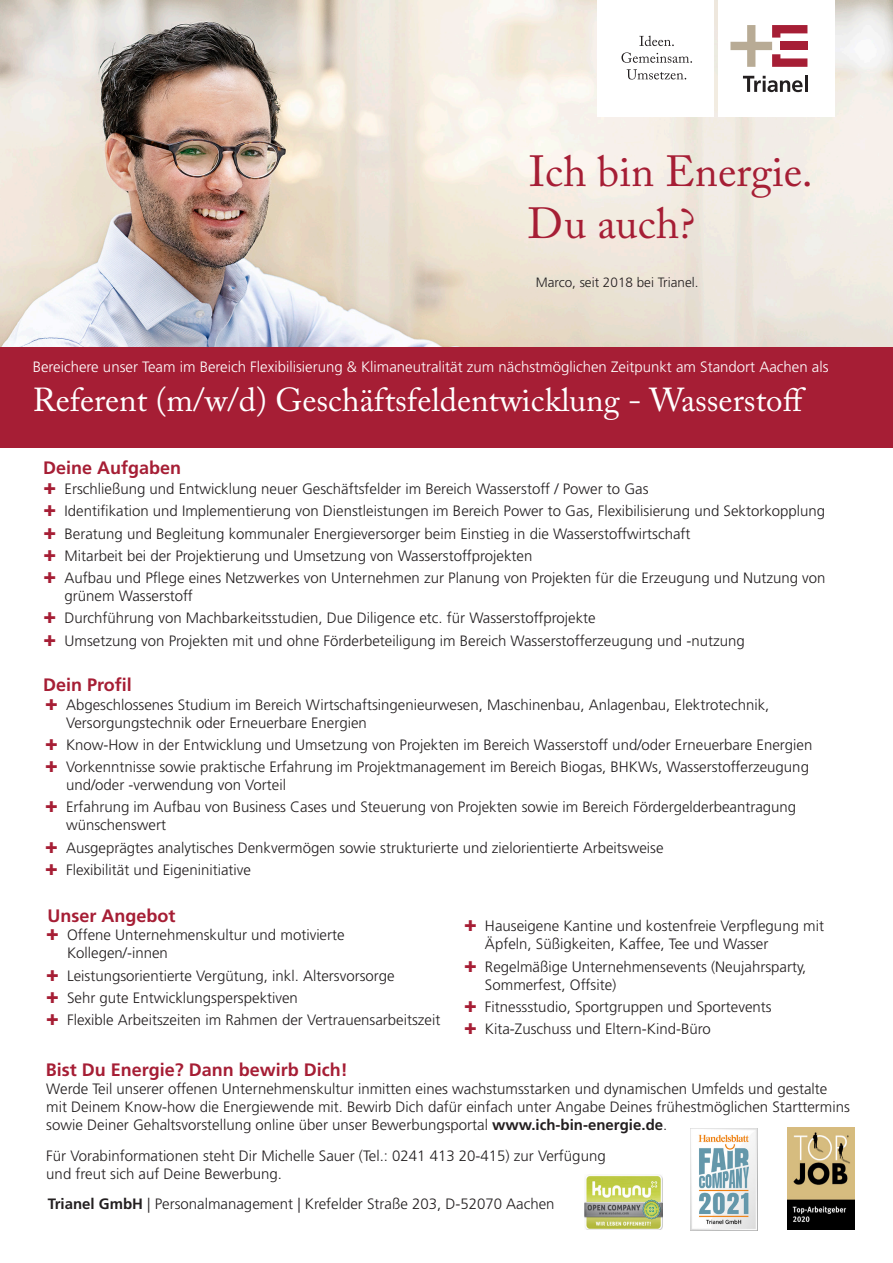
<style>
.page{position:relative;width:893px;height:1263px;background:#fff}
.page>*{position:absolute;margin:0;border:0;box-sizing:border-box;transform-origin:0 0}
.t1{font:43.35px/52.1px "Adobe Caslon Pro";color:#a61e35}
.t2{font:33px "Adobe Caslon Pro";color:#fff}
.t3{font:700 18px "Frutiger LT Std";color:#a61e35}
.t4{font:300 15px/22.2px "Frutiger LT Std";color:#231f20}
.t5{font:300 15px "Frutiger LT Std";color:#fff}
.t6{font:300 13.5px "Frutiger LT Std";color:#231f20}
.s1{font-weight:700}
</style>
<div class="page">
<img style="left:0;top:0;width:893px;height:347px">
<div style="left:597px;top:0;width:117px;height:117px;background:#fff"></div>
<div style="left:718px;top:0;width:116px;height:117px;background:#fff"></div>
<svg style="left:621px;top:35px;width:71px;height:45px"></svg>
<div style="left:780px;top:42px;width:28px;height:8px;background:#a61e35"></div>
<svg style="left:730px;top:25px;width:77px;height:67px"></svg>
<hr style="left:804px;top:76px;width:3px;height:16px;background:#231f20">
<div style="left:0;top:347px;width:893px;height:101px;background:#a61e35"></div>
<img style="left:585px;top:1175px;width:77px;height:54px">
<img style="left:787px;top:1127px;width:68px;height:102px">
<img style="left:691px;top:1128px;width:67px;height:102px">
<h1 class="t1" style="left:528px;top:145px;width:287px">Ich bin Energie.<br>Du auch?</h1>
<p class="t6" style="left:536px;top:275px;width:164px">Marco, seit 2018 bei Trianel.</p>
<p class="t5" style="left:33px;top:358px;width:797px">Bereichere unser Team im Bereich Flexibilisierung &amp; Klimaneutralität zum nächstmöglichen Zeitpunkt am Standort Aachen als</p>
<h2 class="t2" style="left:33px;top:380px;width:775px">Referent (m/w/d) Geschäftsfeldentwicklung - Wasserstoff</h2>
<p class="t3" style="left:43px;top:457px;width:140px">Deine Aufgaben</p>
<p class="t4" style="left:65px;top:478px;width:763px">Erschließung und Entwicklung neuer Geschäftsfelder im Bereich Wasserstoff / Power to Gas<br>Identifikation und Implementierung von Dienstleistungen im Bereich Power to Gas, Flexibilisierung und Sektorkopplung Beratung und Begleitung kommunaler Energieversorger beim Einstieg in die Wasserstoffwirtschaft<br>Mitarbeit bei der Projektierung und Umsetzung von Wasserstoffprojekten<br>Aufbau und Pflege eines Netzwerkes von Unternehmen zur Planung von Projekten für die Erzeugung und Nutzung von</p>
<p class="t4" style="left:65px;top:585px;width:682px">grünem Wasserstoff<br>Durchführung von Machbarkeitsstudien, Due Diligence etc. für Wasserstoffprojekte<br>Umsetzung von Projekten mit und ohne Förderbeteiligung im Bereich Wasserstofferzeugung und -nutzung</p>
<p class="t3" style="left:43px;top:674px;width:90px">Dein Profil</p>
<p class="t4" style="left:66px;top:696px;width:705px;line-height:18px">Abgeschlossenes Studium im Bereich Wirtschaftsingenieurwesen, Maschinenbau, Anlagenbau, Elektrotechnik,<br>Versorgungstechnik oder Erneuerbare Energien</p>
<p class="t4" style="left:66px;top:734px;width:748px">Know-How in der Entwicklung und Umsetzung von Projekten im Bereich Wasserstoff und/oder Erneuerbare Energien<br>Vorkenntnisse sowie praktische Erfahrung im Projektmanagement im Bereich Biogas, BHKWs, Wasserstofferzeugung</p>
<p class="t4" style="left:66px;top:774px;width:732px">und/oder -verwendung von Vorteil<br>Erfahrung im Aufbau von Business Cases und Steuerung von Projekten sowie im Bereich Fördergelderbeantragung</p>
<p class="t4" style="left:66px;top:814px;width:599px">wünschenswert<br>Ausgeprägtes analytisches Denkvermögen sowie strukturierte und zielorientierte Arbeitsweise<br>Flexibilität und Eigeninitiative</p>
<p class="t3" style="left:48px;top:905px;width:129px">Unser Angebot</p>
<p class="t4" style="left:67px;top:926px;width:279px;line-height:18px">Offene Unternehmenskultur und motivierte<br>Kollegen/-innen</p>
<p class="t4" style="left:67px;top:964px;width:375px">Leistungsorientierte Vergütung, inkl. Altersvorsorge<br>Sehr gute Entwicklungsperspektiven<br>Flexible Arbeitszeiten im Rahmen der Vertrauensarbeitszeit</p>
<p class="t3" style="left:46px;top:1059px;width:304px">Bist Du Energie? Dann bewirb Dich!</p>
<p class="t4" style="left:485px;top:917px;width:340px;line-height:18px">Hauseigene Kantine und kostenfreie Verpflegung mit<br>Äpfeln, Süßigkeiten, Kaffee, Tee und Wasser</p>
<p class="t4" style="left:485px;top:958px;width:323px;line-height:18px">Regelmäßige Unternehmensevents (Neujahrsparty,<br>Sommerfest, Offsite)</p>
<p class="t4" style="left:485px;top:996px;width:288px">Fitnessstudio, Sportgruppen und Sportevents<br>Kita-Zuschuss und Eltern-Kind-Büro</p>
<p class="t4" style="left:46px;top:1080px;width:805px;line-height:18px">Werde Teil unserer offenen Unternehmenskultur inmitten eines wachstumsstarken und dynamischen Umfelds und gestalte mit Deinem Know-how die Energiewende mit. Bewirb Dich dafür einfach unter Angabe Deines frühestmöglichen Starttermins sowie Deiner Gehaltsvorstellung online über unser Bewerbungsportal <span class="s1">www.ich-bin-energie.de</span>.</p>
<p class="t4" style="left:46px;top:1147px;width:561px;line-height:18px">Für Vorabinformationen steht Dir Michelle Sauer (Tel.: 0241 413 20-415) zur Verfügung und freut sich auf Deine Bewerbung.</p>
<p class="t4" style="left:48px;top:1193px;width:508px"><span class="s1">Trianel GmbH</span> | Personalmanagement | Krefelder Straße 203, D-52070 Aachen</p>
</div>
